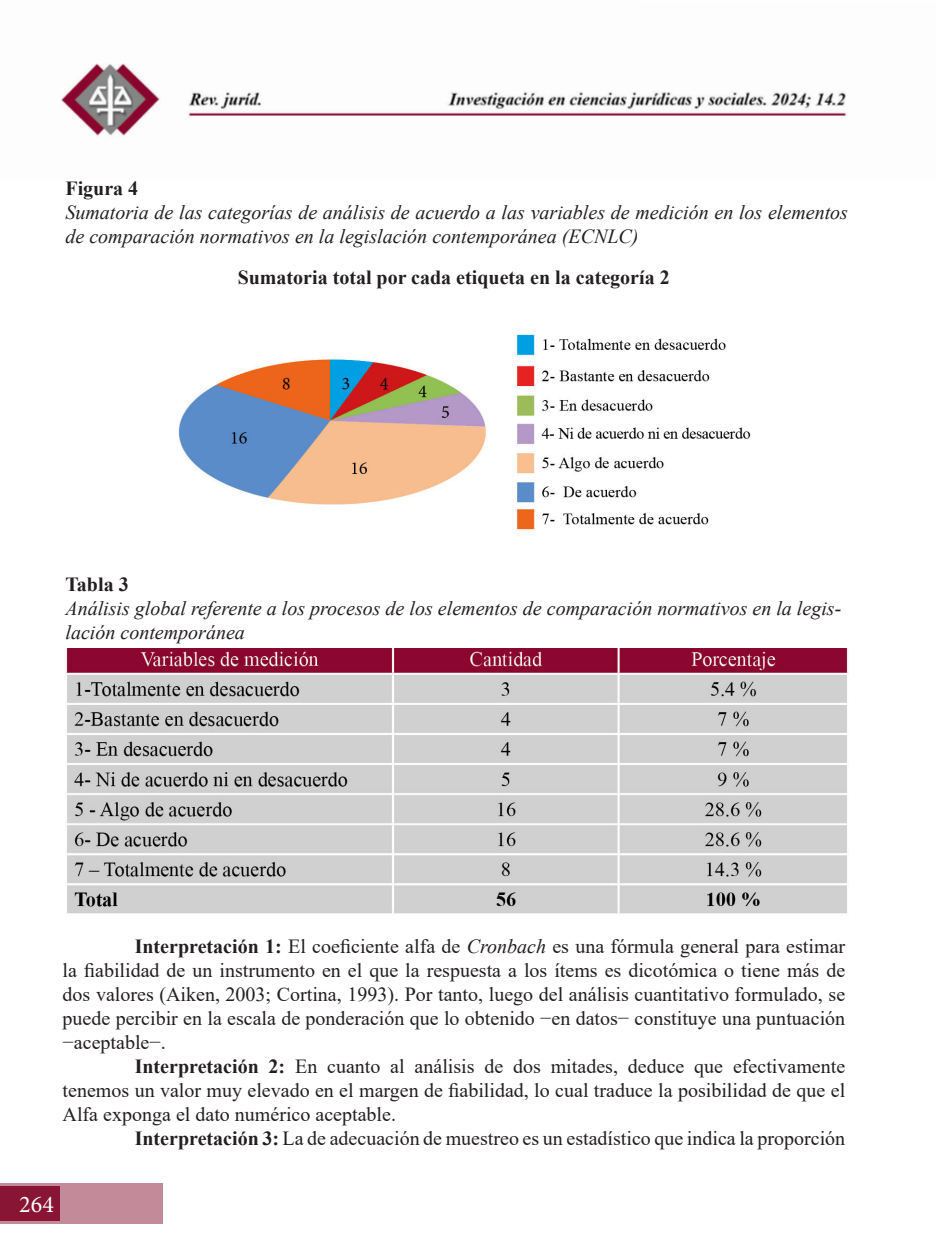
<style>
.page{position:relative;width:936px;height:1248px;background:#fff}
.page>*{position:absolute;margin:0;border:0;box-sizing:border-box;transform-origin:0 0}
.t1{font:24px "Minion Pro";color:#fff}
.t2{font:20px/24px "Times New Roman";color:#231f20;text-align:justify}
.t3{font:italic 20px/24px "Times New Roman";color:#231f20}
.t4{font:700 20px "Times New Roman";color:#231f20}
.s1{font-weight:700}
.s2{font-style:italic}
</style>
<div class="page">
<img style="left:61px;top:63px;width:786px;height:73px">
<div style="left:0;top:1183px;width:163px;height:40px;background:#c38a99"></div>
<div style="left:0;top:1186px;width:60px;height:34px;background:#881534"></div>
<img style="left:65px;top:648px;width:783px;height:266px">
<img style="left:178px;top:334px;width:573px;height:196px">
<p class="t4" style="left:65px;top:174px;width:74px">Figura 4</p>
<p class="t3" style="left:65px;top:200px;width:784px">Sumatoria de las categorías de análisis de acuerdo a las variables de medición en los elementos de comparación normativos en la legislación contemporánea (ECNLC)</p>
<p class="t4" style="left:238px;top:263px;width:433px">Sumatoria total por cada etiqueta en la categoría 2</p>
<p class="t4" style="left:65px;top:569px;width:65px">Tabla 3</p>
<p class="t3" style="left:65px;top:595px;width:777px">Análisis global referente a los procesos de los elementos de comparación normativos en la legis&shy;lación contemporánea</p>
<p class="t2" style="left:63px;top:933px;width:784px;text-indent:72px"><span class="s1">Interpretación 1:</span> El coeficiente alfa de <span class="s2">Cronbach</span> es una fórmula general para estimar la fiabilidad de un instrumento en el que la respuesta a los ítems es dicotómica o tiene más de dos valores (Aiken, 2003; Cortina, 1993). Por tanto, luego del análisis cuantitativo formulado, se puede percibir en la escala de ponderación que lo obtenido −en datos− constituye una puntuación −aceptable−.</p>
<p class="t2" style="left:63px;top:1053px;width:784px;text-indent:72px"><span class="s1">Interpretación 2:</span> En cuanto al análisis de dos mitades, deduce que efectivamente tenemos un valor muy elevado en el margen de fiabilidad, lo cual traduce la posibilidad de que el Alfa exponga el dato numérico aceptable.</p>
<p class="t2" style="left:135px;top:1125px;width:712px"><span class="s1">Interpretación 3:</span> La de adecuación de muestreo es un estadístico que indica la proporción</p>
<p class="t1" style="left:19px;top:1190px;width:36px">264</p>
</div>
